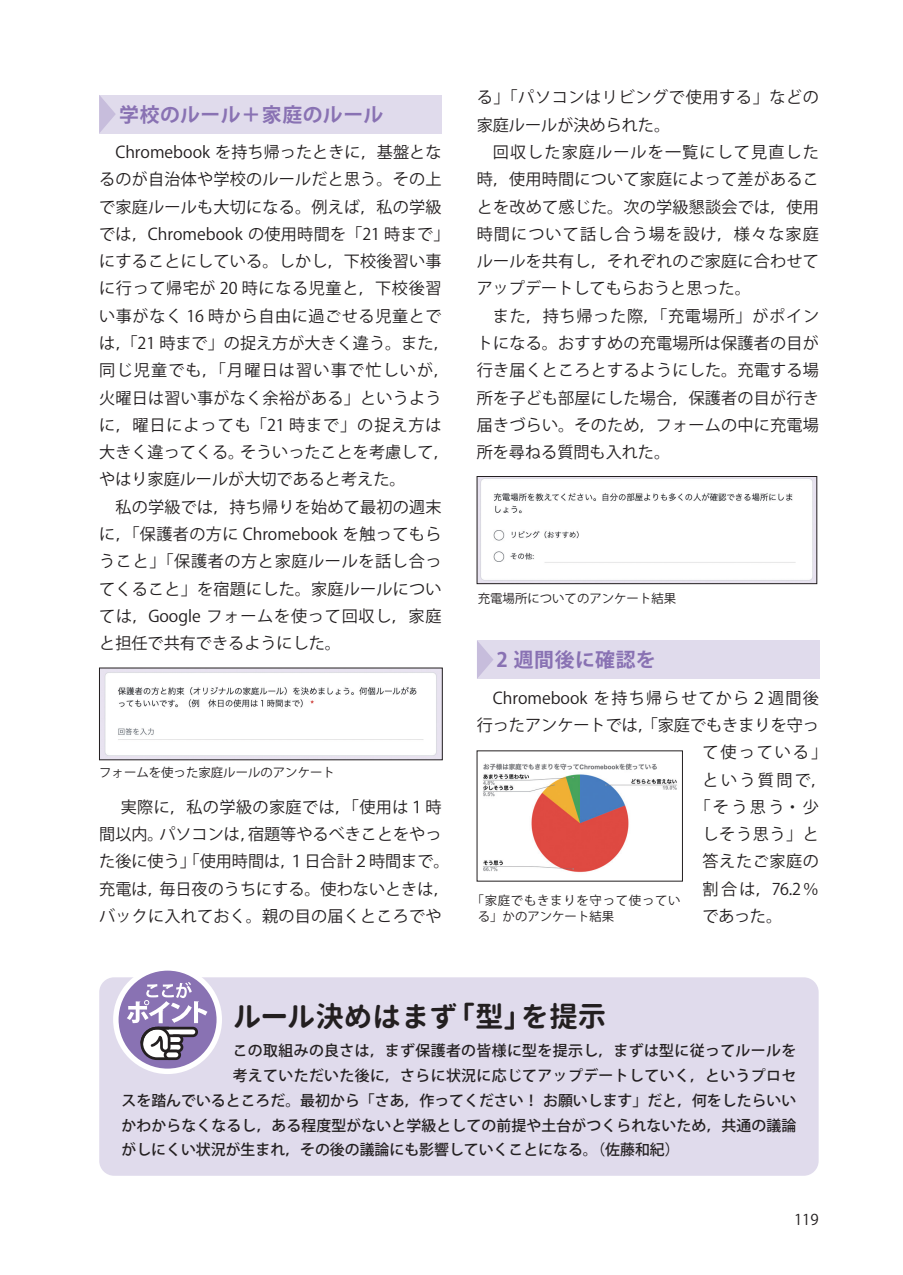
<style>
.page{position:relative;width:903px;height:1275px;background:#fff}
.page>*{position:absolute;margin:0;border:0;box-sizing:border-box;transform-origin:0 0}
.t1{font:700 28.53px "Gen Jyuu Gothic";color:#231f20}
.t2{font:700 19.78px "Koz Go Pr 6 N";letter-spacing:.03em;color:#8972b3}
.t3{font:16.1px/27.3px "Koz Go Pr 6 N";letter-spacing:.01em;color:#231f20;text-align:justify}
.t4{font:16.1px/27.3px "Koz Go Pr 6 N";letter-spacing:.04em;color:#231f20}
.t5{font:16.1px "Koz Go Pr 6 N";letter-spacing:.08em;color:#231f20}
.t6{font:500 14.88px "Koz Go Pr 6 N";letter-spacing:.01em;color:#231f20}
.t7{font:14.88px "Koz Go Pr 6 N";color:#231f20}
.t8{font:12.42px "Koz Go Pr 6 N";color:#231f20}
.t9{font:12.42px/16.1px "Koz Go Pr 6 N";letter-spacing:.055em;color:#231f20}
</style>
<div class="page">
<div style="left:477px;top:640px;width:342px;height:39px;background:#e0dbec"></div>
<svg style="left:477px;top:641px;width:16px;height:37px"></svg>
<div style="left:99px;top:95px;width:343px;height:38px;background:#e0dbec"></div>
<svg style="left:99px;top:95px;width:17px;height:38px"></svg>
<div style="left:99px;top:977px;width:720px;height:199px;background:#e0dbec;border-radius:15px"></div>
<svg style="left:116px;top:968px;width:103px;height:103px;background:#a391c3"></svg>
<div style="left:113px;top:965px;width:109px;height:109px;border:5px solid #fff;border-radius:50%"></div>
<svg style="left:127px;top:982px;width:80px;height:79px;background:#9f91b8"></svg>
<img style="left:101px;top:670px;width:339px;height:88px">
<img style="left:479px;top:478px;width:336px;height:104px">
<div style="left:477px;top:476px;width:340px;height:108px;border:1px solid #231f20"></div>
<img style="left:483px;top:763px;width:194px;height:110px">
<p class="t2" style="left:119px;top:103px;width:266px">学校のルール＋家庭のルール</p>
<p class="t3" style="left:99px;top:139px;width:352px;text-align:left;text-indent:16px">Chromebook を持ち帰ったときに，基盤となるのが自治体や学校のルールだと思う。その上で家庭ルールも大切になる。例えば，私の学級では，Chromebook の使用時間を「21 時まで」にすることにしている。しかし，下校後習い事に行って帰宅が 20 時になる児童と，下校後習い事がなく 16 時から自由に過ごせる児童とでは，「21 時まで」の捉え方が大きく違う。また，同じ児童でも，「月曜日は習い事で忙しいが，火曜日は習い事がなく余裕がある」というように，曜日によっても「21 時まで」の捉え方は大きく違ってくる。そういったことを考慮して，やはり家庭ルールが大切であると考えた。</p>
<p class="t3" style="left:99px;top:493px;width:344px;text-indent:16px">私の学級では，持ち帰りを始めて最初の週末に，「保護者の方に Chromebook を触ってもらうこと」「保護者の方と家庭ルールを話し合ってくること」を宿題にした。家庭ルールについては，Google フォームを使って回収し，家庭と担任で共有できるようにした。</p>
<p class="t8" style="left:99px;top:765px;width:237px">フォームを使った家庭ルールのアンケート</p>
<p class="t3" style="left:99px;top:794px;width:352px;text-align:left;text-indent:22px">実際に，私の学級の家庭では，「使用は１時間以内。パソコンは，宿題等やるべきことをやった後に使う」「使用時間は，１日合計２時間まで。充電は，毎日夜のうちにする。使わないときは，バックに入れておく。親の目の届くところでや</p>
<p class="t4" style="left:477px;top:84px;width:344px">る」「パソコンはリビングで使用する」などの家庭ルールが決められた。</p>
<p class="t3" style="left:477px;top:139px;width:344px;text-indent:16px">回収した家庭ルールを一覧にして見直した時，使用時間について家庭によって差があることを改めて感じた。次の学級懇談会では，使用時間について話し合う場を設け，様々な家庭ルールを共有し，それぞれのご家庭に合わせてアップデートしてもらおうと思った。</p>
<p class="t3" style="left:477px;top:303px;width:344px;text-indent:16px">また，持ち帰った際，「充電場所」がポイントになる。おすすめの充電場所は保護者の目が行き届くところとするようにした。充電する場所を子ども部屋にした場合，保護者の目が行き届きづらい。そのため，フォームの中に充電場所を尋ねる質問も入れた。</p>
<p class="t8" style="left:478px;top:592px;width:200px">充電場所についてのアンケート結果</p>
<p class="t2" style="left:496px;top:649px;width:160px">2 週間後に確認を</p>
<p class="t5" style="left:493px;top:689px;width:328px">Chromebook を持ち帰らせてから２週間後</p>
<p class="t3" style="left:477px;top:712px;width:344px">行ったアンケートでは，「家庭でもきまりを守っ</p>
<p class="t3" style="left:702px;top:739px;width:126px">て使っている」</p>
<p class="t3" style="left:702px;top:766px;width:126px">という質問で，</p>
<p class="t3" style="left:694px;top:794px;width:126px">「そう思う・少</p>
<p class="t3" style="left:702px;top:821px;width:118px">しそう思う」と</p>
<p class="t4" style="left:702px;top:848px;width:118px">答えたご家庭の</p>
<p class="t3" style="left:702px;top:875px;width:118px">割合は，76.2 ％</p>
<p class="t3" style="left:702px;top:903px;width:81px">であった。</p>
<p class="t9" style="left:478px;top:892px;width:204px;text-indent:-6px">「家庭でもきまりを守って使っている」かのアンケート結果</p>
<h1 class="t1" style="left:233px;top:995px;width:375px">ルール決めはまず「型」を提示</h1>
<p class="t6" style="left:233px;top:1042px;width:565px">この取組みの良さは，まず保護者の皆様に型を提示し，まずは型に従ってルールを</p>
<p class="t6" style="left:233px;top:1067px;width:565px">考えていただいた後に，さらに状況に応じてアップデートしていく，というプロセ</p>
<p class="t6" style="left:122px;top:1092px;width:676px">スを踏んでいるところだ。最初から「さあ，作ってください！ お願いします」だと，何をしたらいい</p>
<p class="t6" style="left:122px;top:1117px;width:676px">かわからなくなるし，ある程度型がないと学級としての前提や土台がつくられないため，共通の議論</p>
<p class="t6" style="left:122px;top:1141px;width:560px">がしにくい状況が生まれ，その後の議論にも影響していくことになる。（佐藤和紀）</p>
<p class="t7" style="left:794px;top:1211px;width:26px">119</p>
</div>
